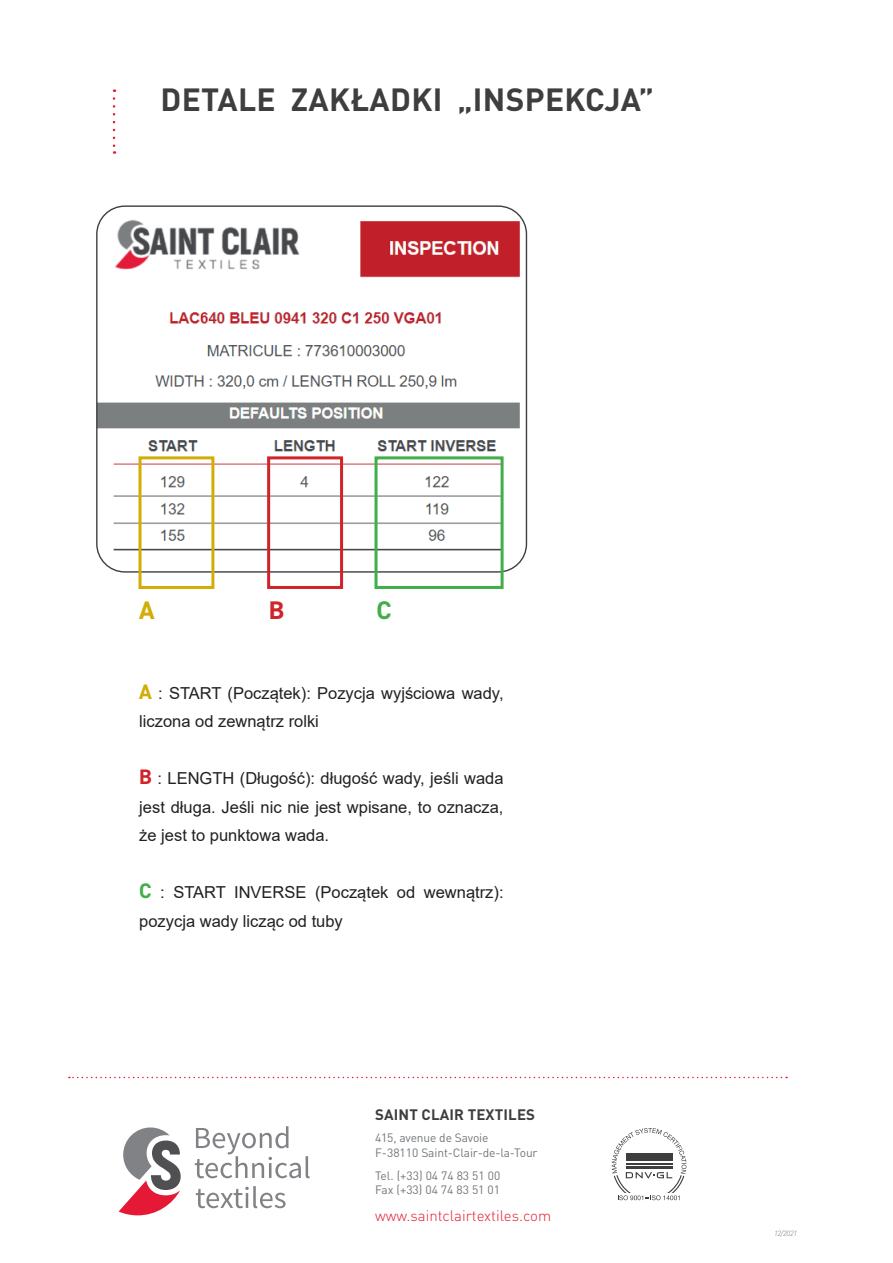
<style>
.page{position:relative;width:893px;height:1263px;background:#fff}
.page>*{position:absolute;margin:0;border:0;box-sizing:border-box;transform-origin:0 0}
.t1{font:700 31.65px "DIN Pro";letter-spacing:.01em;color:#3e3e3f}
.t2{font:700 25.5px "DIN2014";color:#d3ad05}
.t3{font:700 25.5px "DIN2014";color:#d1232a}
.t4{font:700 25.5px "DIN2014";color:#40ae49}
.t5{font:16.5px/28.5px "Arial";color:#231f20}
.t6{font:300 15px "DIN Pro";color:#e41d2f}
.t7{font:700 15px "DIN Pro";letter-spacing:.01em;color:#3e3e3f}
.t8{font:12px/14.4px "DIN Pro";letter-spacing:-.01em;color:#72777b}
.t9{font:italic 300 7.5px "DIN Pro";letter-spacing:-.03em;color:#72777b}
.s1{font-family:"DIN2014";font-weight:700;font-size:21px;color:#d3ad05}
.s2{font-family:"DIN2014";font-weight:700;font-size:21px;color:#d1232a}
.s3{font-family:"DIN2014";font-weight:700;font-size:21px;color:#40ae49}
</style>
<div class="page">
<svg style="left:69px;top:1077px;width:718px;height:1px"></svg>
<svg style="left:612px;top:1128px;width:74px;height:72px"></svg>
<svg style="left:119px;top:1127px;width:62px;height:88px"></svg>
<svg style="left:195px;top:1126px;width:115px;height:52px"></svg>
<svg style="left:196px;top:1186px;width:90px;height:22px"></svg>
<img style="left:98px;top:207px;width:428px;height:364px">
<svg style="left:113px;top:98px;width:2px;height:56px"></svg>
<div style="left:139px;top:456px;width:75px;height:133px;border:3px solid #d3ad05"></div>
<div style="left:267px;top:456px;width:76px;height:133px;border:3px solid #d1232a"></div>
<div style="left:374px;top:456px;width:130px;height:133px;border:3px solid #40ae49"></div>
<h1 class="t1" style="left:161px;top:73px;width:495px">DETALE ZAKŁADKI „INSPEKCJA”</h1>
<h2 class="t2" style="left:139px;top:594px;width:17px">A</h2>
<h2 class="t3" style="left:269px;top:594px;width:17px">B</h2>
<h2 class="t4" style="left:376px;top:594px;width:17px">C</h2>
<p class="t5" style="left:139px;top:679px;width:366px"><span class="s1">A</span> : START (Początek): Pozycja wyjściowa wady, liczona od zewnątrz rolki</p>
<p class="t5" style="left:139px;top:764px;width:366px;text-align:justify"><span class="s2">B</span> : LENGTH (Długość): długość wady, jeśli wada jest długa. Jeśli nic nie jest wpisane, to oznacza, że jest to punktowa wada.</p>
<p class="t5" style="left:139px;top:878px;width:366px"><span class="s3">C</span> : START INVERSE (Początek od wewnątrz): pozycja wady licząc od tuby</p>
<p class="t7" style="left:375px;top:1102px;width:162px">SAINT CLAIR TEXTILES</p>
<p class="t8" style="left:375px;top:1130px;width:164px">415, avenue de Savoie<br>F-38110 Saint-Clair-de-la-Tour</p>
<p class="t8" style="left:375px;top:1167px;width:127px">Tel. (+33) 04 74 83 51 00<br>Fax (+33) 04 74 83 51 01</p>
<p class="t6" style="left:375px;top:1204px;width:178px">www.saintclairtextiles.com</p>
<p class="t9" style="left:774px;top:1227px;width:25px">12/2021</p>
</div>
